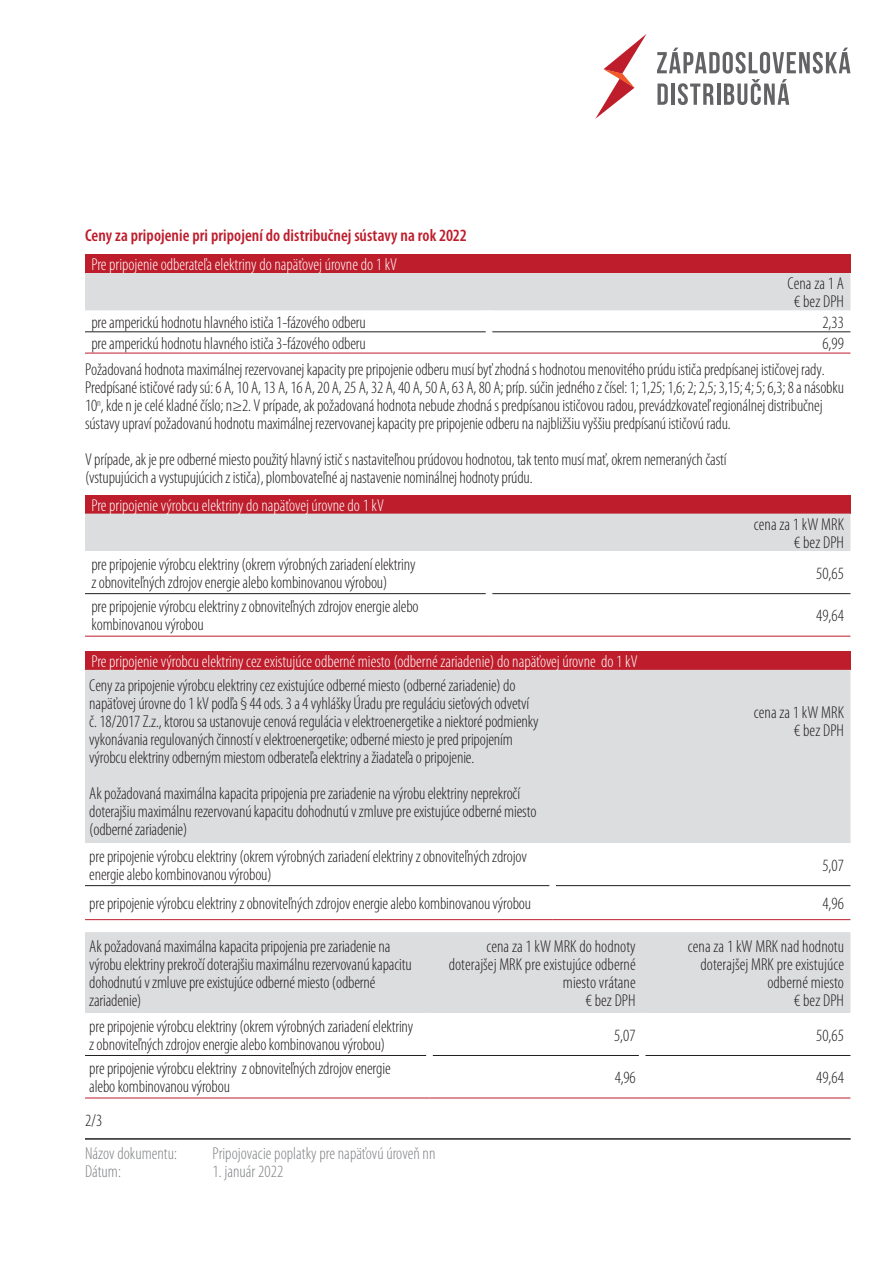
<style>
.page{position:relative;width:893px;height:1263px;background:#fff}
.page>*{position:absolute;margin:0;border:0;box-sizing:border-box;transform-origin:0 0}
.t1{font:300 condensed 17.25px/18px "Myriad Pro";letter-spacing:-.01em;color:#231f20}
.t2{font:300 condensed 17.25px "Myriad Pro";color:#fff}
.t3{font:300 condensed 17.25px "Myriad Pro";letter-spacing:.005em;color:#808285}
.t4{font:600 condensed 17.25px "Myriad Pro";letter-spacing:.005em;color:#be1d2c}
</style>
<div class="page">
<hr style="left:85px;top:1138px;width:766px;height:2px;background:#231f20">
<svg style="left:657px;top:48px;width:193px;height:57px"></svg>
<svg style="left:595px;top:34px;width:52px;height:85px"></svg>
<div style="left:85px;top:254px;width:765px;height:19px;background:#be1d2c"></div>
<svg style="left:85px;top:273px;width:765px;height:80px"></svg>
<hr style="left:85px;top:332px;width:401px;height:1px;background:#231f20">
<hr style="left:492px;top:332px;width:358px;height:1px;background:#231f20">
<div style="left:486px;top:311px;width:6px;height:21px;background:#fff"></div>
<div style="left:486px;top:332px;width:6px;height:21px;background:#fff"></div>
<hr style="left:85px;top:353px;width:404px;height:1px;background:#be1d2c">
<hr style="left:489px;top:353px;width:361px;height:1px;background:#be1d2c">
<div style="left:85px;top:495px;width:765px;height:19px;background:#be1d2c"></div>
<svg style="left:85px;top:514px;width:765px;height:122px"></svg>
<hr style="left:85px;top:593px;width:401px;height:1px;background:#231f20">
<hr style="left:492px;top:593px;width:358px;height:1px;background:#231f20">
<div style="left:486px;top:551px;width:6px;height:43px;background:#fff"></div>
<div style="left:486px;top:594px;width:6px;height:42px;background:#fff"></div>
<hr style="left:85px;top:636px;width:404px;height:1px;background:#be1d2c">
<hr style="left:489px;top:636px;width:361px;height:1px;background:#be1d2c">
<div style="left:85px;top:651px;width:765px;height:19px;background:#be1d2c"></div>
<div style="left:85px;top:670px;width:765px;height:173px;background:#dcdddf"></div>
<svg style="left:85px;top:886px;width:765px;height:1px"></svg>
<hr style="left:85px;top:885px;width:465px;height:1px;background:#231f20">
<hr style="left:556px;top:885px;width:294px;height:1px;background:#231f20">
<div style="left:550px;top:886px;width:6px;height:33px;background:#fff"></div>
<hr style="left:85px;top:919px;width:468px;height:1px;background:#be1d2c">
<hr style="left:553px;top:919px;width:297px;height:1px;background:#be1d2c">
<div style="left:85px;top:932px;width:765px;height:81px;background:#dcdddf"></div>
<hr style="left:85px;top:1055px;width:341px;height:1px;background:#231f20">
<hr style="left:433px;top:1055px;width:206px;height:1px;background:#231f20">
<hr style="left:645px;top:1055px;width:205px;height:1px;background:#231f20">
<hr style="left:85px;top:1098px;width:344px;height:1px;background:#be1d2c">
<hr style="left:429px;top:1098px;width:213px;height:1px;background:#be1d2c">
<hr style="left:642px;top:1098px;width:208px;height:1px;background:#be1d2c">
<p class="t4" style="left:85px;top:225px;width:383px">Ceny za pripojenie pri pripojení do distribučnej sústavy na rok 2022</p>
<p class="t2" style="left:91px;top:254px;width:307px">Pre pripojenie odberateľa elektriny do napäťovej úrovne do 1 kV</p>
<p class="t1" style="left:787px;top:274px;width:58px;text-align:center">Cena za 1 A € bez DPH</p>
<p class="t1" style="left:91px;top:313px;width:276px">pre amperickú hodnotu hlavného ističa 1-fázového odberu</p>
<p class="t1" style="left:822px;top:313px;width:23px">2,33</p>
<p class="t1" style="left:91px;top:334px;width:276px">pre amperickú hodnotu hlavného ističa 3-fázového odberu</p>
<p class="t1" style="left:822px;top:334px;width:23px">6,99</p>
<p class="t1" style="left:85px;top:361px;width:760px">Požadovaná hodnota maximálnej rezervovanej kapacity pre pripojenie odberu musí byť zhodná s hodnotou menovitého prúdu ističa predpísanej ističovej rady.<br>Predpísané ističové rady sú: 6 A, 10 A, 13 A, 16 A, 20 A, 25 A, 32 A, 40 A, 50 A, 63 A, 80 A; príp. súčin jedného z čísel: 1; 1,25; 1,6; 2; 2,5; 3,15; 4; 5; 6,3; 8 a násobku 10<sup>n</sup>, kde n je celé kladné číslo; n≥2. V prípade, ak požadovaná hodnota nebude zhodná s predpísanou ističovou radou, prevádzkovateľ regionálnej distribučnej sústavy upraví požadovanú hodnotu maximálnej rezervovanej kapacity pre pripojenie odberu na najbližšiu vyššiu predpísanú ističovú radu.</p>
<p class="t1" style="left:85px;top:451px;width:643px">V prípade, ak je pre odberné miesto použitý hlavný istič s nastaviteľnou prúdovou hodnotou, tak tento musí mať, okrem nemeraných častí (vstupujúcich a vystupujúcich z ističa), plombovateľné aj nastavenie nominálnej hodnoty prúdu.</p>
<p class="t2" style="left:91px;top:495px;width:294px">Pre pripojenie výrobcu elektriny do napäťovej úrovne do 1 kV</p>
<p class="t1" style="left:754px;top:515px;width:92px;text-align:right">cena za 1 kW MRK € bez DPH</p>
<p class="t1" style="left:91px;top:555px;width:326px">pre pripojenie výrobcu elektriny (okrem výrobných zariadení elektriny z obnoviteľných zdrojov energie alebo kombinovanou výrobou)</p>
<p class="t1" style="left:816px;top:564px;width:29px">50,65</p>
<p class="t1" style="left:91px;top:597px;width:329px">pre pripojenie výrobcu elektriny z obnoviteľných zdrojov energie alebo kombinovanou výrobou</p>
<p class="t1" style="left:816px;top:606px;width:29px">49,64</p>
<p class="t2" style="left:91px;top:651px;width:548px">Pre pripojenie výrobcu elektriny cez existujúce odberné miesto (odberné zariadenie) do napäťovej úrovne do 1 kV</p>
<p class="t1" style="left:89px;top:676px;width:451px">Ceny za pripojenie výrobcu elektriny cez existujúce odberné miesto (odberné zariadenie) do napäťovej úrovne do 1 kV podľa § 44 ods. 3 a 4 vyhlášky Úradu pre reguláciu sieťových odvetví č. 18/2017 Z.z., ktorou sa ustanovuje cenová regulácia v elektroenergetike a niektoré podmienky vykonávania regulovaných činností v elektroenergetike; odberné miesto je pred pripojením výrobcu elektriny odberným miestom odberateľa elektriny a žiadateľa o pripojenie.</p>
<p class="t1" style="left:89px;top:784px;width:449px">Ak požadovaná maximálna kapacita pripojenia pre zariadenie na výrobu elektriny neprekročí doterajšiu maximálnu rezervovanú kapacitu dohodnutú v zmluve pre existujúce odberné miesto (odberné zariadenie)</p>
<p class="t1" style="left:754px;top:703px;width:92px;text-align:right">cena za 1 kW MRK € bez DPH</p>
<p class="t1" style="left:89px;top:847px;width:439px">pre pripojenie výrobcu elektriny (okrem výrobných zariadení elektriny z obnoviteľných zdrojov energie alebo kombinovanou výrobou)</p>
<p class="t1" style="left:822px;top:856px;width:23px">5,07</p>
<p class="t1" style="left:89px;top:894px;width:443px">pre pripojenie výrobcu elektriny z obnoviteľných zdrojov energie alebo kombinovanou výrobou</p>
<p class="t1" style="left:822px;top:894px;width:23px">4,96</p>
<p class="t1" style="left:89px;top:937px;width:324px">Ak požadovaná maximálna kapacita pripojenia pre zariadenie na výrobu elektriny prekročí doterajšiu maximálnu rezervovanú kapacitu dohodnutú v zmluve pre existujúce odberné miesto (odberné zariadenie)</p>
<p class="t1" style="left:449px;top:937px;width:188px;text-align:right">cena za 1 kW MRK do hodnoty doterajšej MRK pre existujúce odberné miesto vrátane<br>€ bez DPH</p>
<p class="t1" style="left:688px;top:937px;width:158px;text-align:right">cena za 1 kW MRK nad hodnotu doterajšej MRK pre existujúce odberné miesto<br>€ bez DPH</p>
<p class="t1" style="left:89px;top:1017px;width:326px">pre pripojenie výrobcu elektriny (okrem výrobných zariadení elektriny z obnoviteľných zdrojov energie alebo kombinovanou výrobou)</p>
<p class="t1" style="left:614px;top:1026px;width:23px">5,07</p>
<p class="t1" style="left:816px;top:1026px;width:29px">50,65</p>
<p class="t1" style="left:89px;top:1059px;width:303px">pre pripojenie výrobcu elektriny z obnoviteľných zdrojov energie alebo kombinovanou výrobou</p>
<p class="t1" style="left:615px;top:1068px;width:23px">4,96</p>
<p class="t1" style="left:816px;top:1068px;width:29px">49,64</p>
<p class="t1" style="left:85px;top:1111px;width:19px">2/3</p>
<p class="t3" style="left:85px;top:1143px;width:93px">Názov dokumentu:</p>
<p class="t3" style="left:213px;top:1143px;width:224px">Pripojovacie poplatky pre napäťovú úroveň nn</p>
<p class="t3" style="left:85px;top:1161px;width:37px">Dátum:</p>
<p class="t3" style="left:213px;top:1161px;width:72px">1. január 2022</p>
</div>
